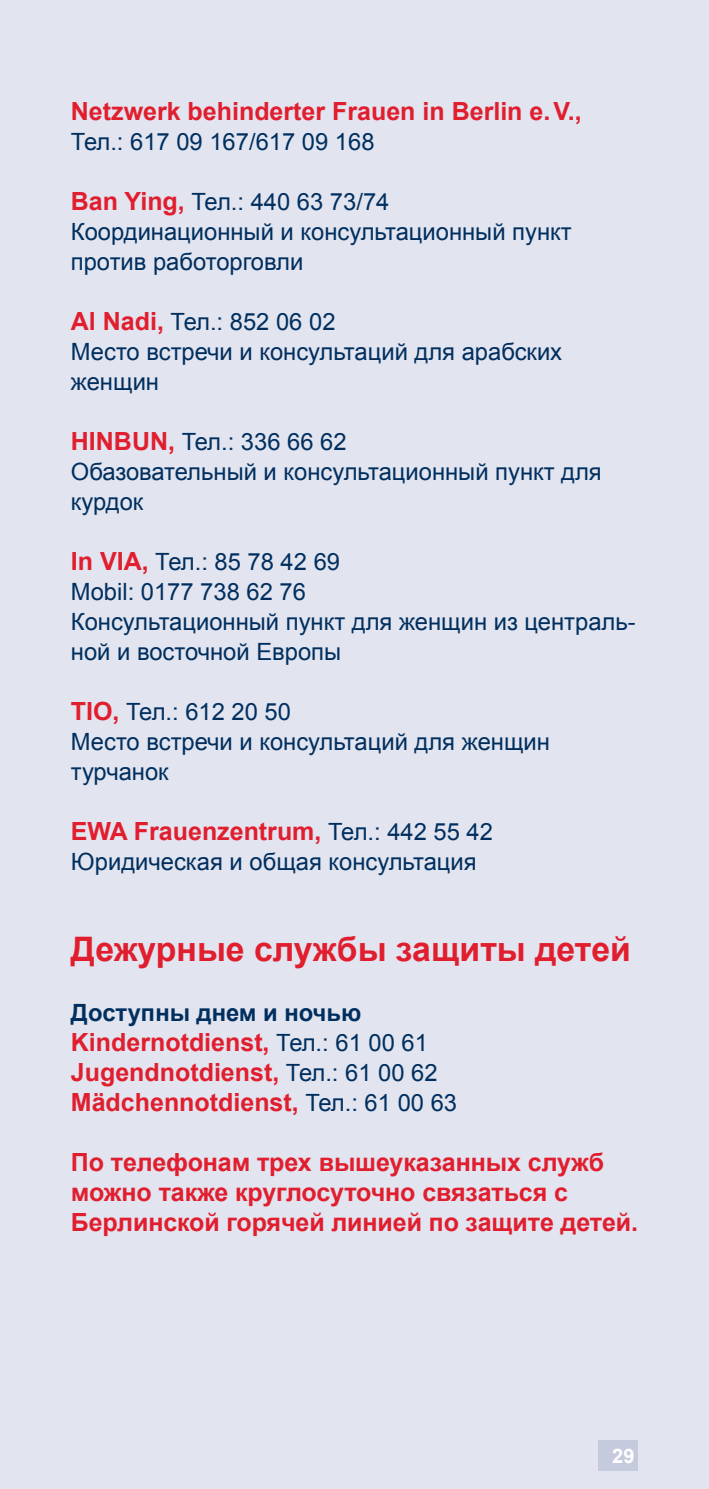
<style>
.page{position:relative;width:709px;height:1489px;background:#fff}
.page>*{position:absolute;margin:0;border:0;box-sizing:border-box;transform-origin:0 0}
.t1{font:700 33.75px "Arial";color:#e01e2e}
.t2{font:700 25px/30px "Arial";color:#e01e2e}
.t3{font:23.75px/30px "Arial";color:#002f5f}
.t4{font:700 23.75px "Arial";color:#002f5f}
.t5{font:700 20px "Arial";color:#fff}
.s1{font-weight:700;font-size:25px;color:#e01e2e}
.s2{font-weight:400;font-size:23.75px;color:#002f5f}
</style>
<div class="page">
<div style="left:0;top:0;width:709px;height:1488px;background:#e2e4ef"></div>
<div style="left:598px;top:1440px;width:40px;height:30px;background:#c6cadd"></div>
<p class="t2" style="left:71px;top:97px;width:512px">Netzwerk behinderter Frauen in Berlin e.V.,</p>
<p class="t3" style="left:71px;top:127px;width:305px">Тел.: 617 09 167/617 09 168</p>
<p class="t3" style="left:71px;top:187px;width:502px"><span class="s1">Ban Ying,</span> Тел.: 440 63 73/74<br>Координационный и консультационный пункт против работорговли</p>
<p class="t3" style="left:71px;top:307px;width:493px"><span class="s1">Al Nadi,</span> Тел.: 852 06 02<br>Место встречи и консультаций для арабских женщин</p>
<p class="t3" style="left:71px;top:427px;width:532px"><span class="s1">HINBUN,</span> Тел.: 336 66 62<br>Обазовательный и консультационный пункт для курдок</p>
<p class="t3" style="left:71px;top:547px;width:566px"><span class="s1">In VIA,</span> Тел.: 85 78 42 69<br>Mobil: 0177 738 62 76<br>Консультационный пункт для женщин из централь&shy;ной и восточной Европы</p>
<p class="t3" style="left:71px;top:697px;width:480px"><span class="s1">TIO,</span> Тел.: 612 20 50<br>Место встречи и консультаций для женщин турчанок</p>
<p class="t2" style="left:71px;top:817px;width:423px">EWA Frauenzentrum, <span class="s2">Тел.: 442 55 42</span></p>
<p class="t3" style="left:71px;top:847px;width:407px">Юридическая и общая консультация</p>
<h1 class="t1" style="left:71px;top:926px;width:561px">Дежурные службы защиты детей</h1>
<p class="t4" style="left:71px;top:996px;width:292px">Доступны днем и ночью</p>
<p class="t2" style="left:71px;top:1027px;width:388px">Kindernotdienst, <span class="s2">Тел.: 61 00 61<br></span>Jugendnotdienst, <span class="s2">Тел.: 61 00 62<br></span>Mädchennotdienst, <span class="s2">Тел.: 61 00 63</span></p>
<p class="t2" style="left:71px;top:1147px;width:568px">По телефонам трех вышеуказанных служб можно также круглосуточно связаться с<br>Берлинской горячей линией по защите детей.</p>
<p class="t5" style="left:612px;top:1442px;width:24px">29</p>
</div>
